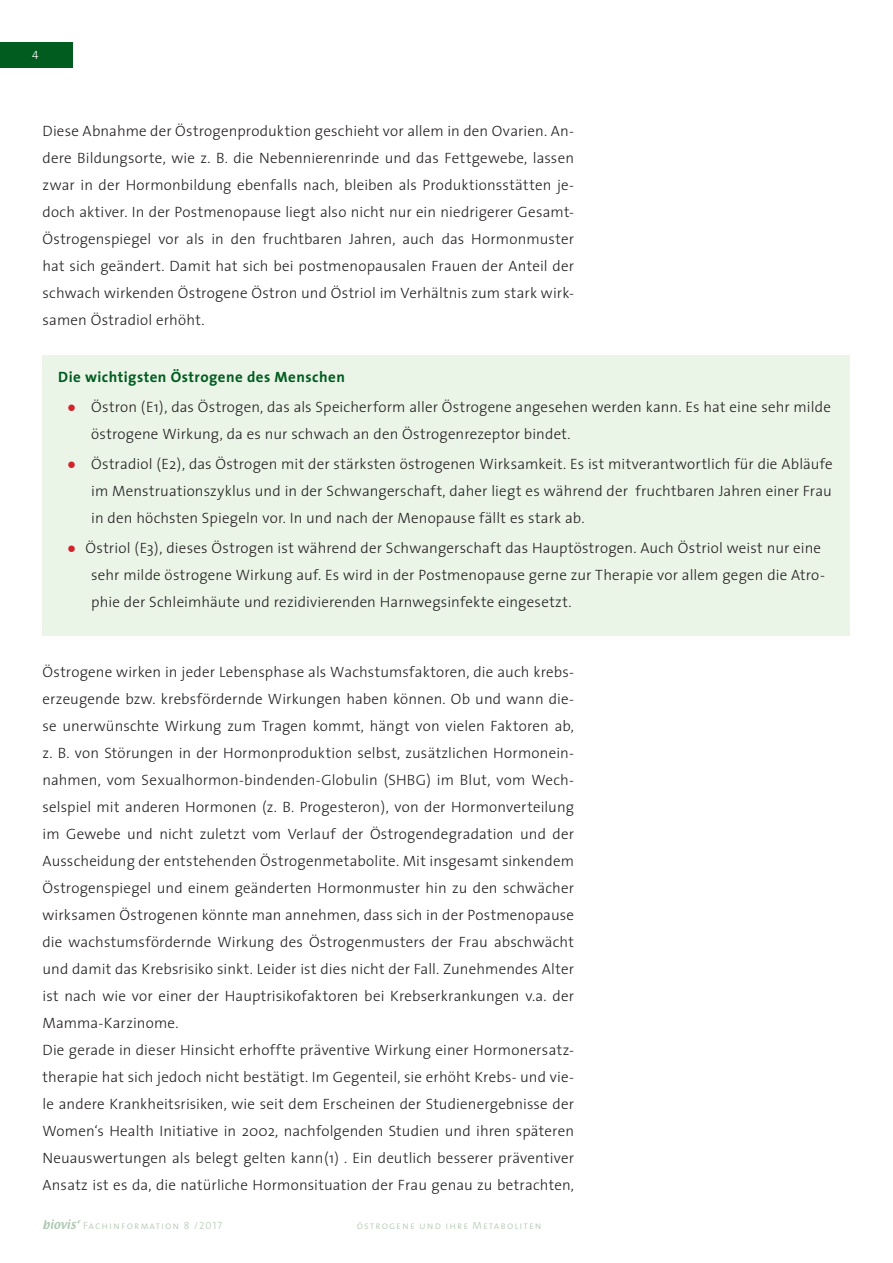
<style>
.page{position:relative;width:893px;height:1263px;background:#fff}
.page>*{position:absolute;margin:0;border:0;box-sizing:border-box;transform-origin:0 0}
.t1{font:300 15px/27px "The Sans";letter-spacing:.01em;color:#231f20;text-align:justify}
.t2{font:700 15px "The Sans";letter-spacing:.03em;color:#015c20}
.t3{font:12px "The Sans Light Caps";color:#fff}
.t4{font:10.5px "The Sans Light Caps";letter-spacing:.1em;color:#b1c9b2}
.s1{font-family:"Andale Mono";font-weight:400;color:#d1232a}
.s2{font-family:"Textile"}
</style>
<div class="page">
<div style="left:0;top:43px;width:73px;height:25px;background:#015c20"></div>
<div style="left:43px;top:355px;width:807px;height:281px;background:#eaf4e7"></div>
<p class="t3" style="left:32px;top:45px;width:8px">4</p>
<p class="t1" style="left:43px;top:117px;width:533px">Diese Abnahme der Östrogenproduktion geschieht vor allem in den Ovarien. An&shy;dere Bildungsorte, wie z. B. die Nebennierenrinde und das Fettgewebe, lassen zwar in der Hormonbildung ebenfalls nach, bleiben als Produktionsstätten je&shy;doch aktiver. In der Postmenopause liegt also nicht nur ein niedrigerer Gesamt-Östrogenspiegel vor als in den fruchtbaren Jahren, auch das Hormonmuster hat sich geändert. Damit hat sich bei postmenopausalen Frauen der Anteil der schwach wirkenden Östrogene Östron und Östriol im Verhältnis zum stark wirk&shy;samen Östradiol erhöht.</p>
<p class="t2" style="left:58px;top:364px;width:288px">Die wichtigsten Östrogene des Menschen</p>
<p class="t1" style="left:91px;top:393px;width:741px;text-indent:-24px"><span class="s1">●</span> Östron (E1), das Östrogen, das als Speicherform aller Östrogene angesehen werden kann. Es hat eine sehr milde östrogene Wirkung, da es nur schwach an den Östrogenrezeptor bindet.</p>
<p class="t1" style="left:91px;top:450px;width:743px;text-indent:-24px"><span class="s1">●</span> Östradiol (E2), das Östrogen mit der stärksten östrogenen Wirksamkeit. Es ist mitverantwortlich für die Abläufe im Menstruationszyklus und in der Schwangerschaft, daher liegt es während der fruchtbaren Jahren einer Frau in den höchsten Spiegeln vor. In und nach der Menopause fällt es stark ab.</p>
<p class="t1" style="left:91px;top:534px;width:735px;text-align:left;text-indent:-24px"><span class="s1">●</span> Östriol (E3), dieses Östrogen ist während der Schwangerschaft das Hauptöstrogen. Auch Östriol weist nur eine sehr milde östrogene Wirkung auf. Es wird in der Postmenopause gerne zur Therapie vor allem gegen die Atro&shy;phie der Schleimhäute und rezidivierenden Harnwegsinfekte eingesetzt.</p>
<p class="t1" style="left:43px;top:657px;width:533px">Östrogene wirken in jeder Lebensphase als Wachstumsfaktoren, die auch krebs&shy;erzeugende bzw. krebsfördernde Wirkungen haben können. Ob und wann die&shy;se unerwünschte Wirkung zum Tragen kommt, hängt von vielen Faktoren ab, z. B. von Störungen in der Hormonproduktion selbst, zusätzlichen Hormonein&shy;nahmen, vom Sexualhormon-bindenden-Globulin (SHBG) im Blut, vom Wech&shy;selspiel mit anderen Hormonen (z. B. Progesteron), von der Hormonverteilung im Gewebe und nicht zuletzt vom Verlauf der Östrogendegradation und der Ausscheidung der entstehenden Östrogenmetabolite. Mit insgesamt sinkendem Östrogenspiegel und einem geänderten Hormonmuster hin zu den schwächer wirksamen Östrogenen könnte man annehmen, dass sich in der Postmenopause die wachstumsfördernde Wirkung des Östrogenmusters der Frau abschwächt und damit das Krebsrisiko sinkt. Leider ist dies nicht der Fall. Zunehmendes Alter ist nach wie vor einer der Hauptrisikofaktoren bei Krebserkrankungen v.a. der Mamma-Karzinome.</p>
<p class="t1" style="left:43px;top:1035px;width:533px">Die gerade in dieser Hinsicht erhoffte präventive Wirkung einer Hormonersatz&shy;therapie hat sich jedoch nicht bestätigt. Im Gegenteil, sie erhöht Krebs- und vie&shy;le andere Krankheitsrisiken, wie seit dem Erscheinen der Studienergebnisse der Women‘s Health Initiative in 2002, nachfolgenden Studien und ihren späteren Neuauswertungen als belegt gelten kann(1) . Ein deutlich besserer präventiver Ansatz ist es da, die natürliche Hormonsituation der Frau genau zu betrachten,</p>
<p class="t4" style="left:43px;top:1217px;width:181px"><span class="s2">biovis‘</span> Fachinformation 8 /2017</p>
<p class="t4" style="left:357px;top:1217px;width:186px">östrogene und ihre Metaboliten</p>
</div>
